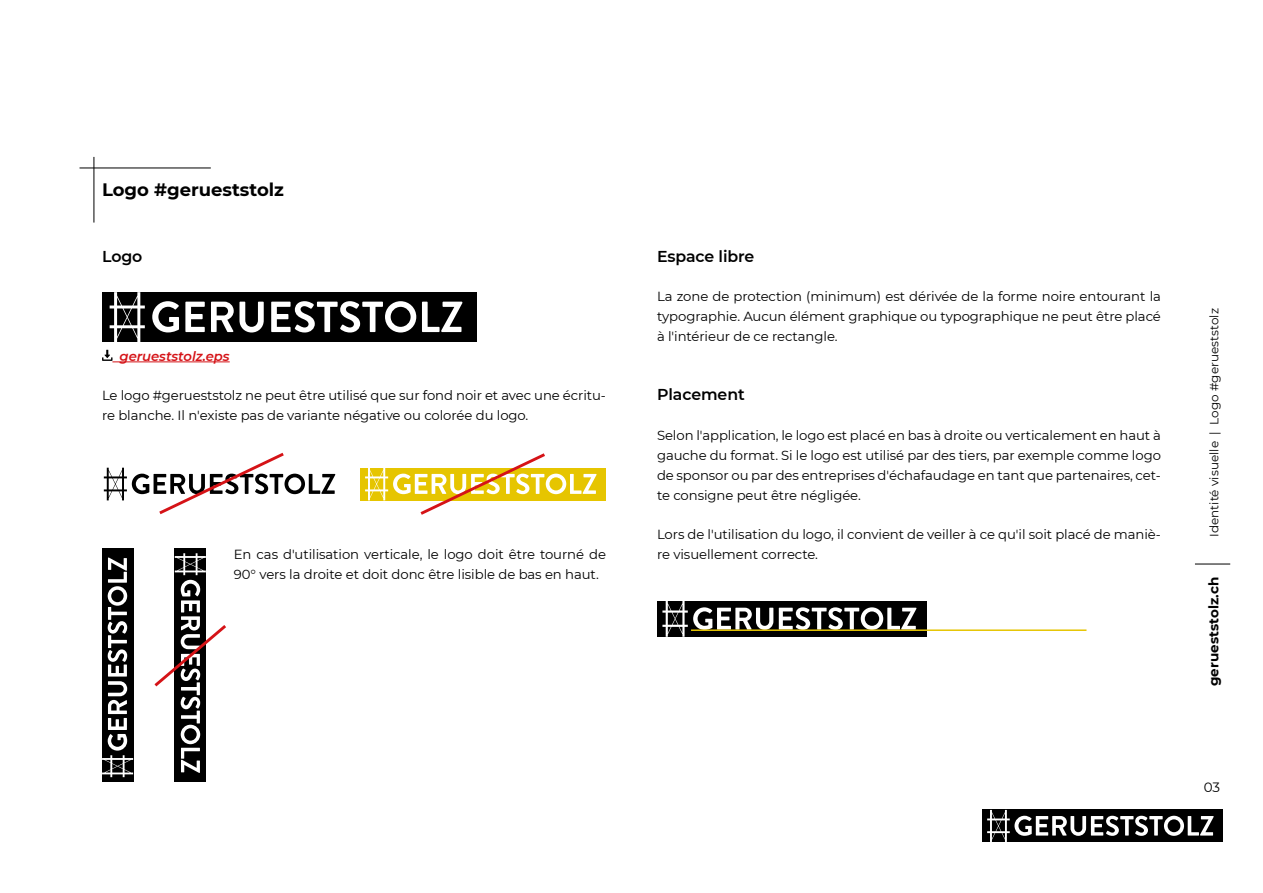
<style>
.page{position:relative;width:1263px;height:893px;background:#fff}
.page>*{position:absolute;margin:0;border:0;box-sizing:border-box;transform-origin:0 0}
.t1{font:700 18px "Montserrat";color:#000}
.t2{font:600 15.75px "Montserrat";letter-spacing:-.005em;color:#000}
.t3{font:700 13.5px "Montserrat";letter-spacing:.005em;color:#000}
.t4{font:13.5px "Montserrat";color:#000}
.t5{font:13.2px/19.8px "Montserrat";letter-spacing:-.005em;color:#000}
.t6{font:italic 600 13.2px "Montserrat";letter-spacing:-.005em;color:#d51317}
.t7{font:12px "Montserrat";letter-spacing:.005em;color:#000}
</style>
<div class="page">
<hr style="left:1195px;top:564px;width:35px;height:1px;background:#000">
<div style="left:982px;top:810px;width:241px;height:32px;background:#000"></div>
<svg style="left:987px;top:810px;width:226px;height:32px"></svg>
<hr style="left:112px;top:362px;width:118px;height:1px;background:#d51317">
<svg style="left:102px;top:350px;width:10px;height:11px"></svg>
<div style="left:102px;top:292px;width:375px;height:50px;background:#000"></div>
<svg style="left:152px;top:301px;width:27px;height:31px"></svg>
<svg style="left:185px;top:302px;width:20px;height:30px"></svg>
<svg style="left:211px;top:302px;width:53px;height:30px"></svg>
<svg style="left:271px;top:301px;width:145px;height:31px"></svg>
<svg style="left:422px;top:302px;width:40px;height:30px"></svg>
<svg style="left:110px;top:292px;width:35px;height:50px"></svg>
<div style="left:102px;top:549px;width:31px;height:233px;background:#000"></div>
<svg style="left:102px;top:557px;width:31px;height:220px"></svg>
<div style="left:175px;top:549px;width:31px;height:233px;background:#000"></div>
<div style="left:657px;top:601px;width:270px;height:36px;background:#000"></div>
<svg style="left:779px;top:607px;width:137px;height:22px"></svg>
<svg style="left:662px;top:601px;width:111px;height:36px"></svg>
<svg style="left:104px;top:452px;width:231px;height:63px"></svg>
<div style="left:360px;top:468px;width:246px;height:32px;background:#e6c500"></div>
<svg style="left:365px;top:453px;width:231px;height:62px"></svg>
<hr style="left:691px;top:629px;width:395px;height:2px;background:#e6c500">
<svg style="left:154px;top:553px;width:72px;height:220px"></svg>
<hr style="left:80px;top:168px;width:131px;height:1px;background:#000">
<hr style="left:94px;top:157px;width:1px;height:66px;background:#000">
<h1 class="t1" style="left:102px;top:177px;width:183px">Logo #gerueststolz</h1>
<p class="t2" style="left:102px;top:245px;width:42px">Logo</p>
<p class="t6" style="left:120px;top:347px;width:112px">gerueststolz.eps</p>
<p class="t5" style="left:102px;top:385px;width:505px">Le logo #gerueststolz ne peut être utilisé que sur fond noir et avec une écritu&shy;re blanche. Il n'existe pas de variante négative ou colorée du logo.</p>
<p class="t5" style="left:234px;top:544px;width:374px">En cas d'utilisation verticale, le logo doit être tourné de<br>90° vers la droite et doit donc être lisible de bas en haut.</p>
<p class="t2" style="left:657px;top:245px;width:99px">Espace libre</p>
<p class="t5" style="left:657px;top:286px;width:505px;text-align:justify">La zone de protection (minimum) est dérivée de la forme noire entourant la typographie. Aucun élément graphique ou typographique ne peut être placé à l'intérieur de ce rectangle.</p>
<p class="t2" style="left:657px;top:384px;width:89px">Placement</p>
<p class="t5" style="left:657px;top:425px;width:505px;text-align:justify">Selon l'application, le logo est placé en bas à droite ou verticalement en haut à gauche du format. Si le logo est utilisé par des tiers, par exemple comme logo de sponsor ou par des entreprises d'échafaudage en tant que partenaires, cet&shy;te consigne peut être négligée.</p>
<p class="t5" style="left:657px;top:524px;width:505px">Lors de l'utilisation du logo, il convient de veiller à ce qu'il soit placé de maniè&shy;re visuellement correcte.</p>
<p class="t7" style="left:1206px;top:537px;width:230px;rotate:-90deg">Identité visuelle | Logo #gerueststolz</p>
<p class="t3" style="left:1204px;top:686px;width:111px;rotate:-90deg">gerueststolz.ch</p>
<p class="t4" style="left:1204px;top:778px;width:18px">03</p>
</div>
